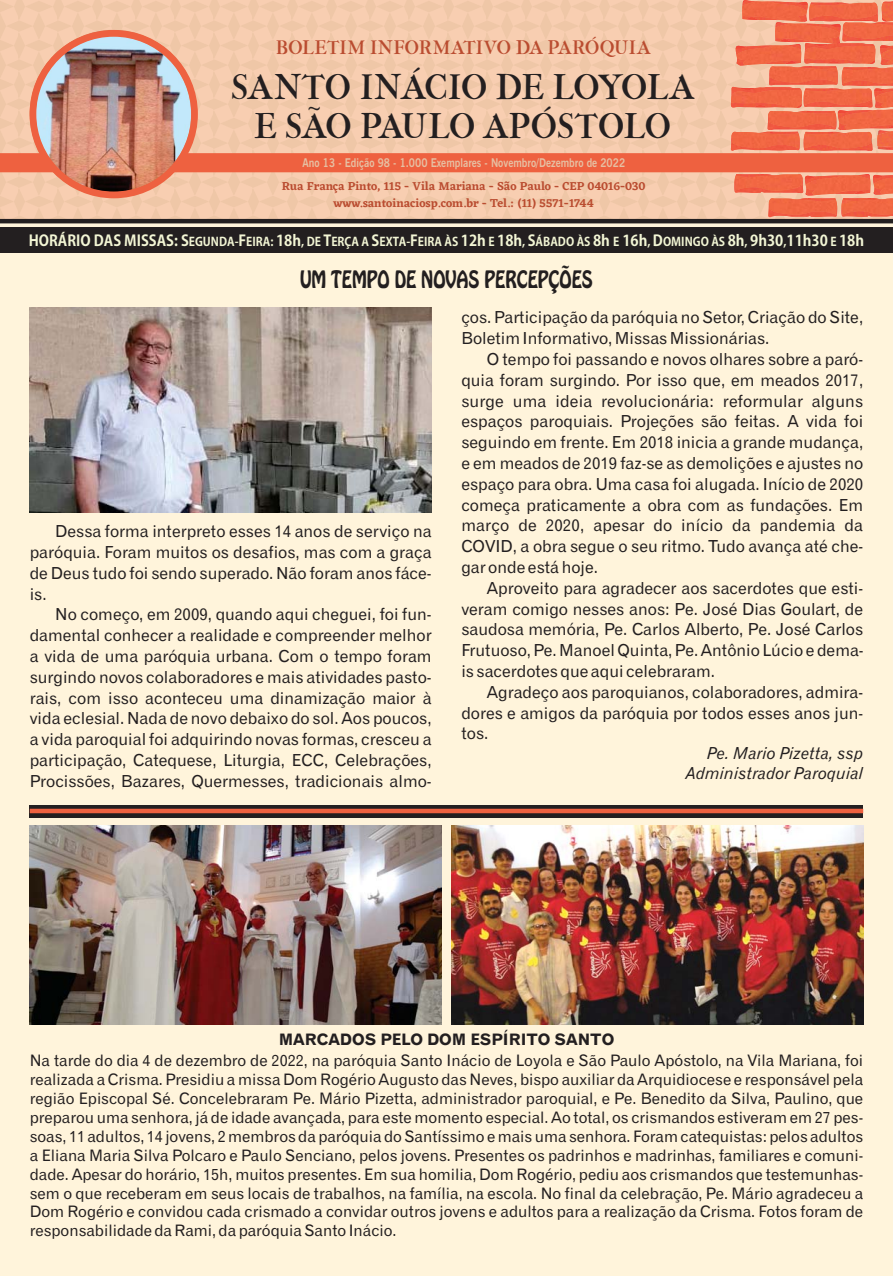
<style>
.page{position:relative;width:893px;height:1276px;background:#fff}
.page>*{position:absolute;margin:0;border:0;box-sizing:border-box;transform-origin:0 0}
.t1{font:30px/39px "IM FELL THREE LINE PICA";letter-spacing:-.02em;color:#231f20}
.t2{font:500 21.15px "Hobo Std";color:#231f20;scale:.81 1}
.t3{font:16.5px/20.9px "Gothic 720 BT Roman B";color:#231f20;text-align:justify}
.t4{font:italic 16.5px/19.8px "Gothic 720 BT Italic B Normal";color:#231f20;text-align:right}
.t5{font:16.5px "IM FELL THREE LINE PICA";color:#ba4c30}
.t6{font:15.75px/18.9px "Gothic 720 BT Roman B";color:#231f20;text-align:justify}
.t7{font:15.75px "Gothic 720 BT Bold B Bold";color:#231f20}
.t8{font:700 15px "Koz Go Pro";color:#f3f6d5;scale:.95 1}
.t9{font:600 12px/17.1px "Eczar";color:#ba4c30}
.t10{font:700 12px "News Gothic BT";color:#e6c0a3;scale:.85 1}
.t11{font:700 12px "Koz Go Pro";color:#f3f6d5;scale:.95 1}
</style>
<div class="page">
<div style="left:0;top:0;width:893px;height:221px;background:linear-gradient(to right,#edc5a7,#ddb89c)"></div>
<div style="left:0;top:221px;width:893px;height:1055px;background:#fff4db"></div>
<div style="left:0;top:227px;width:893px;height:26px;background:#231f20"></div>
<img style="left:12px;top:28px;width:157px;height:171px">
<svg style="left:169px;top:0;width:724px;height:217px;background:#f2b193"></svg>
<div style="left:30px;top:30px;width:168px;height:168px;border:7px solid #ee6140;border-radius:50%"></div>
<svg style="left:0;top:153px;width:58px;height:19px"></svg>
<svg style="left:30px;top:805px;width:833px;height:12px;background:#2a2121"></svg>
<div style="left:30px;top:808px;width:833px;height:5px;background:#ee6140"></div>
<hr style="left:0;top:219px;width:893px;height:4px;background:#231f20">
<img style="left:452px;top:826px;width:411px;height:198px">
<img style="left:30px;top:826px;width:411px;height:198px">
<img style="left:30px;top:307px;width:402px;height:205px">
<p class="t5" style="left:276px;top:40px;width:376px">BOLETIM INFORMATIVO DA PARÓQUIA</p>
<h1 class="t1" style="left:231px;top:70px;width:465px">SANTO I ÁCIO DE LOYOLA</h1>
<h1 class="t1" style="left:254px;top:70px;width:419px;text-indent:120px">N<br>E SÃO PAULO A ÓSTOLO</h1>
<h1 class="t1" style="left:508px;top:109px;width:23px">P</h1>
<p class="t10" style="left:303px;top:155px;width:381px">Ano 13 - Edição 98 - 1. 00 Exemplares - Novembro/Dezembro de 2022</p>
<p class="t10" style="left:409px;top:155px;width:9px">0</p>
<p class="t9" style="left:282px;top:179px;width:365px">Rua rança into, 115 - ila ariana - São aulo - CEP 04016-030</p>
<p class="t9" style="left:307px;top:179px;width:9px">F</p>
<p class="t9" style="left:348px;top:179px;width:9px">P</p>
<p class="t9" style="left:413px;top:179px;width:10px">V</p>
<p class="t9" style="left:438px;top:179px;width:13px">M</p>
<p class="t9" style="left:333px;top:179px;width:262px;text-indent:186px">P www.santoinaciosp.com.br - Tel.: (11) 5571-1744</p>
<p class="t8" style="left:29px;top:235px;width:170px">HORÁRIO DAS MISSAS: S</p>
<p class="t8" style="left:372px;top:235px;width:10px">S</p>
<p class="t8" style="left:410px;top:235px;width:10px">F</p>
<p class="t8" style="left:461px;top:235px;width:28px">12h</p>
<p class="t8" style="left:497px;top:235px;width:42px">18h S</p>
<p class="t8" style="left:593px;top:235px;width:75px">8h 16h D</p>
<p class="t8" style="left:728px;top:235px;width:145px">8h 9h30 11h30 18h</p>
<p class="t8" style="left:239px;top:235px;width:10px">F</p>
<p class="t8" style="left:276px;top:235px;width:28px">18h</p>
<p class="t8" style="left:323px;top:235px;width:10px">T</p>
<p class="t11" style="left:189px;top:237px;width:91px">EGUNDA- EIRA:</p>
<p class="t11" style="left:301px;top:237px;width:167px">, DE ERÇA A EXTA- EIRA ÀS</p>
<p class="t11" style="left:488px;top:237px;width:8px">E</p>
<p class="t11" style="left:522px;top:237px;width:73px">, ÁBADO ÀS</p>
<p class="t11" style="left:613px;top:237px;width:8px">E</p>
<p class="t11" style="left:647px;top:237px;width:83px">, OMINGO ÀS</p>
<p class="t11" style="left:745px;top:237px;width:5px">,</p>
<p class="t11" style="left:783px;top:237px;width:5px">,</p>
<p class="t11" style="left:830px;top:237px;width:8px">E</p>
<p class="t2" style="left:300px;top:270px;width:363px">UM TEMPO DE NOVAS PERCEPÇÕES</p>
<p class="t3" style="left:30px;top:522px;width:403px;text-indent:26px">Dessa forma interpreto esses 14 anos de serviço na paróquia. Foram muitos os desafios, mas com a graça de Deus tudo foi sendo superado. Não foram anos fáce&shy;is.</p>
<p class="t3" style="left:30px;top:605px;width:403px;text-indent:26px">No começo, em 2009, quando aqui cheguei, foi fun&shy;damental conhecer a realidade e compreender melhor a vida de uma paróquia urbana. Com o tempo foram surgindo novos colaboradores e mais atividades pasto&shy;rais, com isso aconteceu uma dinamização maior à vida eclesial. Nada de novo debaixo do sol. Aos poucos, a vida paroquial foi adquirindo novas formas, cresceu a participação, Catequese, Liturgia, ECC, Celebrações, Procissões, Bazares, Quermesses, tradicionais almo-</p>
<p class="t3" style="left:461px;top:308px;width:403px">ços. Participação da paróquia no Setor, Criação do Site,<br>Boletim Informativo, Missas Missionárias.</p>
<p class="t3" style="left:461px;top:350px;width:403px;text-indent:26px">O tempo foi passando e novos olhares sobre a paró&shy;quia foram surgindo. Por isso que, em meados 2017, surge uma ideia revolucionária: reformular alguns espaços paroquiais. Projeções são feitas. A vida foi seguindo em frente. Em 2018 inicia a grande mudança, e em meados de 2019 faz-se as demolições e ajustes no espaço para obra. Uma casa foi alugada. Início de 2020 começa praticamente a obra com as fundações. Em março de 2020, apesar do início da pandemia da COVID, a obra segue o seu ritmo. Tudo avança até che&shy;gar onde está hoje.</p>
<p class="t3" style="left:461px;top:579px;width:404px;text-indent:26px">Aproveito para agradecer aos sacerdotes que esti&shy;veram comigo nesses anos: Pe. José Dias Goulart, de saudosa memória, Pe. Carlos Alberto, Pe. José Carlos Frutuoso, Pe. Manoel Quinta, Pe. Antônio Lúcio e dema&shy;is sacerdotes que aqui celebraram.</p>
<p class="t3" style="left:461px;top:683px;width:403px;text-indent:26px">Agradeço aos paroquianos, colaboradores, admira&shy;dores e amigos da paróquia por todos esses anos jun&shy;tos.</p>
<p class="t4" style="left:686px;top:745px;width:179px">Pe. Mario Pizetta, ssp<br>Administrador Paroquial</p>
<p class="t7" style="left:279px;top:1034px;width:337px">MARCADOS PELO DOM ESPÍRITO SANTO</p>
<p class="t6" style="left:30px;top:1052px;width:835px">Na tarde do dia 4 de dezembro de 2022, na paróquia Santo Inácio de Loyola e São Paulo Apóstolo, na Vila Mariana, foi realizada a Crisma. Presidiu a missa Dom Rogério Augusto das Neves, bispo auxiliar da Arquidiocese e responsável pela região Episcopal Sé. Concelebraram Pe. Mário Pizetta, administrador paroquial, e Pe. Benedito da Silva, Paulino, que preparou uma senhora, já de idade avançada, para este momento especial. Ao total, os crismandos estiveram em 27 pes&shy;soas, 11 adultos, 14 jovens, 2 membros da paróquia do Santíssimo e mais uma senhora. Foram catequistas: pelos adultos a Eliana Maria Silva Polcaro e Paulo Senciano, pelos jovens. Presentes os padrinhos e madrinhas, familiares e comuni&shy;dade. Apesar do horário, 15h, muitos presentes. Em sua homilia, Dom Rogério, pediu aos crismandos que testemunhas&shy;sem o que receberam em seus locais de trabalhos, na família, na escola. No final da celebração, Pe. Mário agradeceu a Dom Rogério e convidou cada crismado a convidar outros jovens e adultos para a realização da Crisma. Fotos foram de responsabilidade da Rami, da paróquia Santo Inácio.</p>
</div>
